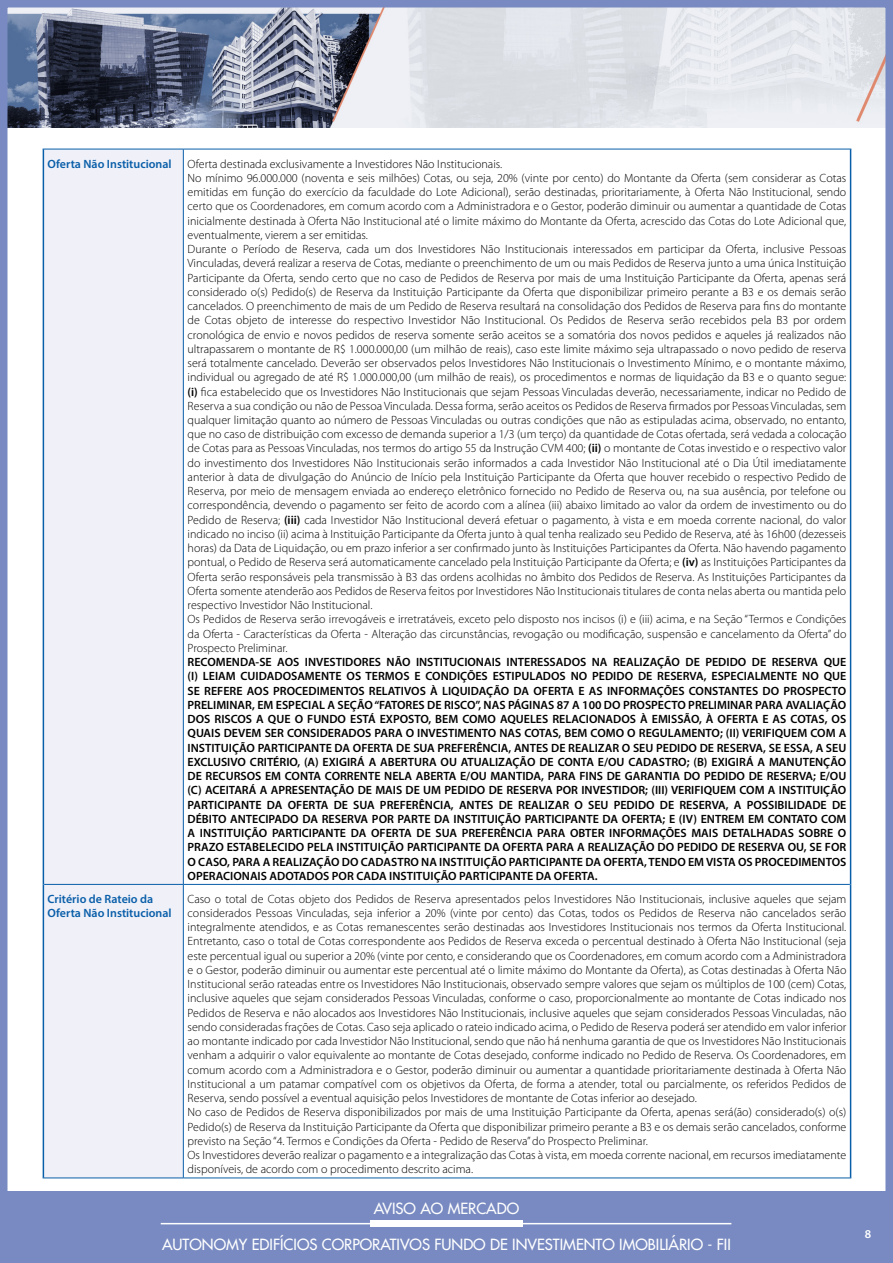
<style>
.page{position:relative;width:893px;height:1263px;background:#fff}
.page>*{position:absolute;margin:0;border:0;box-sizing:border-box;transform-origin:0 0}
.t1{font:15px "Futura";color:#fff}
.t2{font:300 12px/14.2px "Myriad Pro";color:#000}
.t3{font:600 12px/14.2px "Myriad Pro";color:#000;text-align:justify}
.t4{font:600 12px/14.2px "Myriad Pro";color:#095ea9}
.t5{font:600 12px "Myriad Pro";color:#fff}
.s1{font-weight:600}
</style>
<div class="page">
<div style="left:0;top:1191px;width:885px;height:65px;background:#788ac1"></div>
<img style="left:9px;top:9px;width:875px;height:118px">
<div style="left:0;top:0;width:893px;height:1263px;border:8px solid #788ac1"></div>
<hr style="left:161px;top:1223px;width:570px;height:1px;background:#fff">
<div style="left:371px;top:1220px;width:152px;height:6px;background:#fff"></div>
<div style="left:44px;top:150px;width:139px;height:1028px;background:#eff0f8"></div>
<hr style="left:43px;top:149px;width:1px;height:735px;background:#095ea9">
<hr style="left:850px;top:149px;width:1px;height:735px;background:#095ea9">
<hr style="left:43px;top:884px;width:1px;height:294px;background:#095ea9">
<hr style="left:850px;top:884px;width:1px;height:294px;background:#095ea9">
<hr style="left:43px;top:149px;width:140px;height:1px;background:#095ea9">
<hr style="left:183px;top:149px;width:668px;height:1px;background:#095ea9">
<hr style="left:183px;top:149px;width:1px;height:735px;background:#095ea9">
<hr style="left:44px;top:884px;width:139px;height:1px;background:#095ea9">
<hr style="left:183px;top:884px;width:667px;height:1px;background:#095ea9">
<hr style="left:183px;top:885px;width:1px;height:293px;background:#095ea9">
<hr style="left:43px;top:1178px;width:140px;height:1px;background:#095ea9">
<hr style="left:183px;top:1178px;width:668px;height:1px;background:#095ea9">
<p class="t4" style="left:48px;top:156px;width:125px">Oferta Não Institucional</p>
<p class="t2" style="left:188px;top:157px;width:660px">Oferta destinada exclusivamente a Investidores Não Institucionais.<br>No mínimo 96.000.000 (noventa e seis milhões) Cotas, ou seja, 20% (vinte por cento) do Montante da Oferta (sem considerar as Cotas emitidas em função do exercício da faculdade do Lote Adicional), serão destinadas, prioritariamente, à Oferta Não Institucional, sendo certo que os Coordenadores, em comum acordo com a Administradora e o Gestor, poderão diminuir ou aumentar a quantidade de Cotas inicialmente destinada à Oferta Não Institucional até o limite máximo do Montante da Oferta, acrescido das Cotas do Lote Adicional que, eventualmente, vierem a ser emitidas.<br>Durante o Período de Reserva, cada um dos Investidores Não Institucionais interessados em participar da Oferta, inclusive Pessoas Vinculadas, deverá realizar a reserva de Cotas, mediante o preenchimento de um ou mais Pedidos de Reserva junto a uma única Instituição Participante da Oferta, sendo certo que no caso de Pedidos de Reserva por mais de uma Instituição Participante da Oferta, apenas será considerado o(s) Pedido(s) de Reserva da Instituição Participante da Oferta que disponibilizar primeiro perante a B3 e os demais serão cancelados. O preenchimento de mais de um Pedido de Reserva resultará na consolidação dos Pedidos de Reserva para fins do montante de Cotas objeto de interesse do respectivo Investidor Não Institucional. Os Pedidos de Reserva serão recebidos pela B3 por ordem cronológica de envio e novos pedidos de reserva somente serão aceitos se a somatória dos novos pedidos e aqueles já realizados não ultrapassarem o montante de R$ 1.000.000,00 (um milhão de reais), caso este limite máximo seja ultrapassado o novo pedido de reserva será totalmente cancelado. Deverão ser observados pelos Investidores Não Institucionais o Investimento Mínimo, e o montante máximo, individual ou agregado de até R$ 1.000.000,00 (um milhão de reais), os procedimentos e normas de liquidação da B3 e o quanto segue: <span class="s1">(i)</span> fica estabelecido que os Investidores Não Institucionais que sejam Pessoas Vinculadas deverão, necessariamente, indicar no Pedido de Reserva a sua condição ou não de Pessoa Vinculada. Dessa forma, serão aceitos os Pedidos de Reserva firmados por Pessoas Vinculadas, sem qualquer limitação quanto ao número de Pessoas Vinculadas ou outras condições que não as estipuladas acima, observado, no entanto, que no caso de distribuição com excesso de demanda superior a 1/3 (um terço) da quantidade de Cotas ofertada, será vedada a colocação de Cotas para as Pessoas Vinculadas, nos termos do artigo 55 da Instrução CVM 400; <span class="s1">(ii)</span> o montante de Cotas investido e o respectivo valor do investimento dos Investidores Não Institucionais serão informados a cada Investidor Não Institucional até o Dia Útil imediatamente anterior à data de divulgação do Anúncio de Início pela Instituição Participante da Oferta que houver recebido o respectivo Pedido de Reserva, por meio de mensagem enviada ao endereço eletrônico fornecido no Pedido de Reserva ou, na sua ausência, por telefone ou correspondência, devendo o pagamento ser feito de acordo com a alínea (iii) abaixo limitado ao valor da ordem de investimento ou do Pedido de Reserva; <span class="s1">(iii)</span> cada Investidor Não Institucional deverá efetuar o pagamento, à vista e em moeda corrente nacional, do valor indicado no inciso (ii) acima à Instituição Participante da Oferta junto à qual tenha realizado seu Pedido de Reserva, até às 16h00 (dezesseis horas) da Data de Liquidação, ou em prazo inferior a ser confirmado junto às Instituições Participantes da Oferta. Não havendo pagamento pontual, o Pedido de Reserva será automaticamente cancelado pela Instituição Participante da Oferta; e <span class="s1">(iv)</span> as Instituições Participantes da Oferta serão responsáveis pela transmissão à B3 das ordens acolhidas no âmbito dos Pedidos de Reserva. As Instituições Participantes da Oferta somente atenderão aos Pedidos de Reserva feitos por Investidores Não Institucionais titulares de conta nelas aberta ou mantida pelo respectivo Investidor Não Institucional.<br>Os Pedidos de Reserva serão irrevogáveis e irretratáveis, exceto pelo disposto nos incisos (i) e (iii) acima, e na Seção “Termos e Condições da Oferta - Características da Oferta - Alteração das circunstâncias, revogação ou modificação, suspensão e cancelamento da Oferta” do Prospecto Preliminar.</p>
<p class="t3" style="left:188px;top:655px;width:660px">RECOMENDA-SE AOS INVESTIDORES NÃO INSTITUCIONAIS INTERESSADOS NA REALIZAÇÃO DE PEDIDO DE RESERVA QUE (I) LEIAM CUIDADOSAMENTE OS TERMOS E CONDIÇÕES ESTIPULADOS NO PEDIDO DE RESERVA, ESPECIALMENTE NO QUE SE REFERE AOS PROCEDIMENTOS RELATIVOS À LIQUIDAÇÃO DA OFERTA E AS INFORMAÇÕES CONSTANTES DO PROSPECTO PRELIMINAR, EM ESPECIAL A SEÇÃO “FATORES DE RISCO”, NAS PÁGINAS 87 A 100 DO PROSPECTO PRELIMINAR PARA AVALIAÇÃO DOS RISCOS A QUE O FUNDO ESTÁ EXPOSTO, BEM COMO AQUELES RELACIONADOS À EMISSÃO, À OFERTA E AS COTAS, OS QUAIS DEVEM SER CONSIDERADOS PARA O INVESTIMENTO NAS COTAS, BEM COMO O REGULAMENTO; (II) VERIFIQUEM COM A INSTITUIÇÃO PARTICIPANTE DA OFERTA DE SUA PREFERÊNCIA, ANTES DE REALIZAR O SEU PEDIDO DE RESERVA, SE ESSA, A SEU EXCLUSIVO CRITÉRIO, (A) EXIGIRÁ A ABERTURA OU ATUALIZAÇÃO DE CONTA E/OU CADASTRO; (B) EXIGIRÁ A MANUTENÇÃO DE RECURSOS EM CONTA CORRENTE NELA ABERTA E/OU MANTIDA, PARA FINS DE GARANTIA DO PEDIDO DE RESERVA; E/OU (C) ACEITARÁ A APRESENTAÇÃO DE MAIS DE UM PEDIDO DE RESERVA POR INVESTIDOR; (III) VERIFIQUEM COM A INSTITUIÇÃO PARTICIPANTE DA OFERTA DE SUA PREFERÊNCIA, ANTES DE REALIZAR O SEU PEDIDO DE RESERVA, A POSSIBILIDADE DE DÉBITO ANTECIPADO DA RESERVA POR PARTE DA INSTITUIÇÃO PARTICIPANTE DA OFERTA; E (IV) ENTREM EM CONTATO COM A INSTITUIÇÃO PARTICIPANTE DA OFERTA DE SUA PREFERÊNCIA PARA OBTER INFORMAÇÕES MAIS DETALHADAS SOBRE O PRAZO ESTABELECIDO PELA INSTITUIÇÃO PARTICIPANTE DA OFERTA PARA A REALIZAÇÃO DO PEDIDO DE RESERVA OU, SE FOR O CASO, PARA A REALIZAÇÃO DO CADASTRO NA INSTITUIÇÃO PARTICIPANTE DA OFERTA, TENDO EM VISTA OS PROCEDIMENTOS OPERACIONAIS ADOTADOS POR CADA INSTITUIÇÃO PARTICIPANTE DA OFERTA.</p>
<p class="t4" style="left:48px;top:891px;width:125px">Critério de Rateio da<br>Oferta Não Institucional</p>
<p class="t2" style="left:188px;top:892px;width:660px">Caso o total de Cotas objeto dos Pedidos de Reserva apresentados pelos Investidores Não Institucionais, inclusive aqueles que sejam considerados Pessoas Vinculadas, seja inferior a 20% (vinte por cento) das Cotas, todos os Pedidos de Reserva não cancelados serão integralmente atendidos, e as Cotas remanescentes serão destinadas aos Investidores Institucionais nos termos da Oferta Institucional.<br>Entretanto, caso o total de Cotas correspondente aos Pedidos de Reserva exceda o percentual destinado à Oferta Não Institucional (seja este percentual igual ou superior a 20% (vinte por cento, e considerando que os Coordenadores, em comum acordo com a Administradora e o Gestor, poderão diminuir ou aumentar este percentual até o limite máximo do Montante da Oferta), as Cotas destinadas à Oferta Não Institucional serão rateadas entre os Investidores Não Institucionais, observado sempre valores que sejam os múltiplos de 100 (cem) Cotas, inclusive aqueles que sejam considerados Pessoas Vinculadas, conforme o caso, proporcionalmente ao montante de Cotas indicado nos Pedidos de Reserva e não alocados aos Investidores Não Institucionais, inclusive aqueles que sejam considerados Pessoas Vinculadas, não sendo consideradas frações de Cotas. Caso seja aplicado o rateio indicado acima, o Pedido de Reserva poderá ser atendido em valor inferior ao montante indicado por cada Investidor Não Institucional, sendo que não há nenhuma garantia de que os Investidores Não Institucionais venham a adquirir o valor equivalente ao montante de Cotas desejado, conforme indicado no Pedido de Reserva. Os Coordenadores, em comum acordo com a Administradora e o Gestor, poderão diminuir ou aumentar a quantidade prioritariamente destinada à Oferta Não Institucional a um patamar compatível com os objetivos da Oferta, de forma a atender, total ou parcialmente, os referidos Pedidos de Reserva, sendo possível a eventual aquisição pelos Investidores de montante de Cotas inferior ao desejado.<br>No caso de Pedidos de Reserva disponibilizados por mais de uma Instituição Participante da Oferta, apenas será(ão) considerado(s) o(s)<br>Pedido(s) de Reserva da Instituição Participante da Oferta que disponibilizar primeiro perante a B3 e os demais serão cancelados, conforme previsto na Seção “4. Termos e Condições da Oferta - Pedido de Reserva” do Prospecto Preliminar.<br>Os Investidores deverão realizar o pagamento e a integralização das Cotas à vista, em moeda corrente nacional, em recursos imediatamente disponíveis, de acordo com o procedimento descrito acima.</p>
<p class="t1" style="left:374px;top:1199px;width:147px">AVISO AO MERCADO</p>
<p class="t1" style="left:162px;top:1234px;width:570px">AUTONOMY EDIFÍCIOS CORPORATIVOS FUNDO DE INVESTIMENTO IMOBILIÁRIO - FII</p>
<p class="t5" style="left:865px;top:1226px;width:8px">8</p>
</div>
